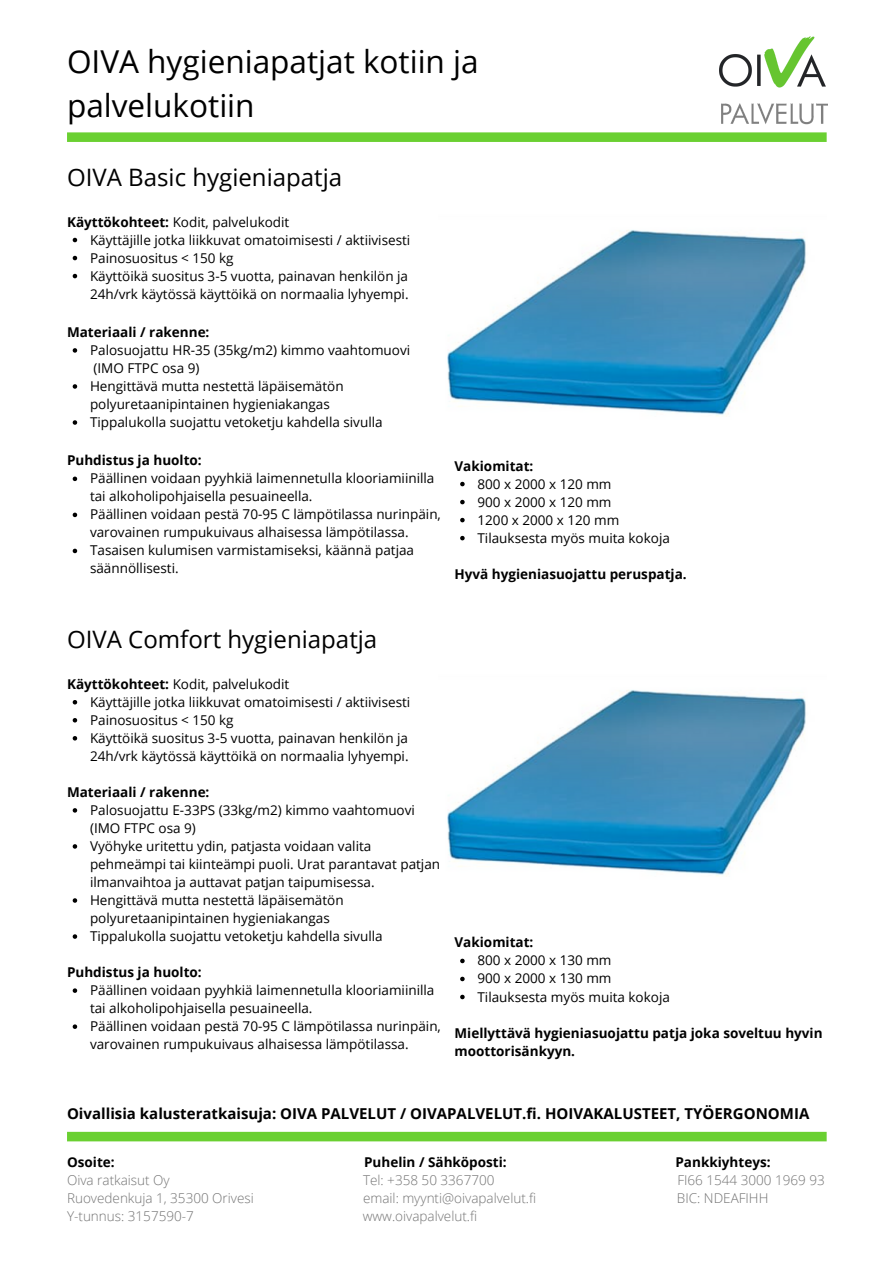
<style>
.page{position:relative;width:894px;height:1264px;background:#fff}
.page>*{position:absolute;margin:0;border:0;box-sizing:border-box;transform-origin:0 0}
.t1{font:31.5px/44px "Open Sans";color:#000}
.t2{font:24px "Open Sans";color:#000}
.t3{font:700 15px "Open Sans";color:#000}
.t4{font:13.5px/18px "Open Sans";color:#000}
.t5{font:700 13.5px/18px "Open Sans";color:#000}
.t6{font:300 13.5px "Open Sans";color:#737373}
.s1{font-weight:700}
</style>
<div class="page">
<img style="left:447px;top:230px;width:359px;height:187px">
<img style="left:719px;top:36px;width:108px;height:106px">
<svg style="left:67px;top:1131px;width:759px;height:10px;background:#76d342"></svg>
<svg style="left:67px;top:132px;width:759px;height:10px;background:#70d239"></svg>
<svg style="left:73px;top:238px;width:4px;height:4px"></svg>
<svg style="left:73px;top:256px;width:4px;height:4px"></svg>
<svg style="left:73px;top:274px;width:4px;height:4px"></svg>
<svg style="left:73px;top:348px;width:4px;height:5px"></svg>
<svg style="left:73px;top:384px;width:4px;height:5px"></svg>
<svg style="left:73px;top:420px;width:4px;height:5px"></svg>
<svg style="left:73px;top:476px;width:4px;height:5px"></svg>
<svg style="left:73px;top:512px;width:4px;height:5px"></svg>
<svg style="left:73px;top:548px;width:4px;height:5px"></svg>
<img style="left:447px;top:690px;width:359px;height:187px">
<svg style="left:73px;top:700px;width:4px;height:4px"></svg>
<svg style="left:73px;top:718px;width:4px;height:4px"></svg>
<svg style="left:73px;top:736px;width:4px;height:4px"></svg>
<svg style="left:73px;top:808px;width:4px;height:4px"></svg>
<svg style="left:73px;top:844px;width:4px;height:4px"></svg>
<svg style="left:73px;top:898px;width:4px;height:4px"></svg>
<svg style="left:73px;top:934px;width:4px;height:4px"></svg>
<svg style="left:73px;top:988px;width:4px;height:4px"></svg>
<svg style="left:73px;top:1024px;width:4px;height:4px"></svg>
<svg style="left:460px;top:482px;width:4px;height:4px"></svg>
<svg style="left:460px;top:500px;width:4px;height:4px"></svg>
<svg style="left:460px;top:518px;width:4px;height:4px"></svg>
<svg style="left:460px;top:536px;width:4px;height:4px"></svg>
<svg style="left:460px;top:958px;width:4px;height:5px"></svg>
<svg style="left:460px;top:976px;width:4px;height:5px"></svg>
<svg style="left:460px;top:994px;width:4px;height:5px"></svg>
<p class="t1" style="left:67px;top:39px;width:413px">OIVA hygieniapatjat kotiin ja palvelukotiin</p>
<p class="t2" style="left:67px;top:160px;width:276px">OIVA Basic hygieniapatja</p>
<p class="t4" style="left:67px;top:212px;width:224px"><span class="s1">Käyttökohteet:</span> Kodit, palvelukodit</p>
<p class="t4" style="left:90px;top:230px;width:322px">Käyttäjille jotka liikkuvat omatoimisesti / aktiivisesti</p>
<p class="t4" style="left:90px;top:248px;width:145px">Painosuositus &lt; 150 kg</p>
<p class="t4" style="left:90px;top:266px;width:320px">Käyttöikä suositus 3-5 vuotta, painavan henkilön ja<br>24h/vrk käytössä käyttöikä on normaalia lyhyempi.</p>
<p class="t5" style="left:67px;top:323px;width:144px">Materiaali / rakenne:</p>
<p class="t4" style="left:90px;top:341px;width:321px">Palosuojattu HR-35 (35kg/m2) kimmo vaahtomuovi (IMO FTPC osa 9)</p>
<p class="t4" style="left:90px;top:377px;width:255px">Hengittävä mutta nestettä läpäisemätön polyuretaanipintainen hygieniakangas</p>
<p class="t4" style="left:90px;top:413px;width:294px">Tippalukolla suojattu vetoketju kahdella sivulla</p>
<p class="t5" style="left:67px;top:451px;width:136px">Puhdistus ja huolto:</p>
<p class="t4" style="left:90px;top:469px;width:346px">Päällinen voidaan pyyhkiä laimennetulla klooriamiinilla tai alkoholipohjaisella pesuaineella.</p>
<p class="t4" style="left:90px;top:505px;width:352px">Päällinen voidaan pestä 70-95 C lämpötilassa nurinpäin, varovainen rumpukuivaus alhaisessa lämpötilassa.</p>
<p class="t4" style="left:90px;top:541px;width:325px">Tasaisen kulumisen varmistamiseksi, käännä patjaa säännöllisesti.</p>
<p class="t5" style="left:454px;top:456px;width:80px">Vakiomitat:</p>
<p class="t4" style="left:477px;top:474px;width:135px">800 x 2000 x 120 mm</p>
<p class="t4" style="left:477px;top:492px;width:135px">900 x 2000 x 120 mm</p>
<p class="t4" style="left:477px;top:510px;width:143px">1200 x 2000 x 120 mm</p>
<p class="t4" style="left:477px;top:528px;width:194px">Tilauksesta myös muita kokoja</p>
<p class="t5" style="left:454px;top:564px;width:234px">Hyvä hygieniasuojattu peruspatja.</p>
<p class="t2" style="left:67px;top:622px;width:311px">OIVA Comfort hygieniapatja</p>
<p class="t4" style="left:67px;top:674px;width:224px"><span class="s1">Käyttökohteet:</span> Kodit, palvelukodit</p>
<p class="t4" style="left:90px;top:692px;width:322px">Käyttäjille jotka liikkuvat omatoimisesti / aktiivisesti</p>
<p class="t4" style="left:90px;top:710px;width:145px">Painosuositus &lt; 150 kg</p>
<p class="t4" style="left:90px;top:728px;width:320px">Käyttöikä suositus 3-5 vuotta, painavan henkilön ja<br>24h/vrk käytössä käyttöikä on normaalia lyhyempi.</p>
<p class="t5" style="left:67px;top:782px;width:144px">Materiaali / rakenne:</p>
<p class="t4" style="left:90px;top:800px;width:326px">Palosuojattu E-33PS (33kg/m2) kimmo vaahtomuovi (IMO FTPC osa 9)</p>
<p class="t4" style="left:90px;top:836px;width:351px">Vyöhyke uritettu ydin, patjasta voidaan valita pehmeämpi tai kiinteämpi puoli. Urat parantavat patjan ilmanvaihtoa ja auttavat patjan taipumisessa.</p>
<p class="t4" style="left:90px;top:890px;width:255px">Hengittävä mutta nestettä läpäisemätön polyuretaanipintainen hygieniakangas</p>
<p class="t4" style="left:90px;top:926px;width:294px">Tippalukolla suojattu vetoketju kahdella sivulla</p>
<p class="t5" style="left:67px;top:962px;width:136px">Puhdistus ja huolto:</p>
<p class="t4" style="left:90px;top:980px;width:346px">Päällinen voidaan pyyhkiä laimennetulla klooriamiinilla tai alkoholipohjaisella pesuaineella.</p>
<p class="t4" style="left:90px;top:1016px;width:352px">Päällinen voidaan pestä 70-95 C lämpötilassa nurinpäin, varovainen rumpukuivaus alhaisessa lämpötilassa.</p>
<p class="t5" style="left:454px;top:933px;width:80px">Vakiomitat:</p>
<p class="t4" style="left:477px;top:951px;width:135px">800 x 2000 x 130 mm</p>
<p class="t4" style="left:477px;top:969px;width:135px">900 x 2000 x 130 mm</p>
<p class="t4" style="left:477px;top:987px;width:194px">Tilauksesta myös muita kokoja</p>
<p class="t5" style="left:454px;top:1023px;width:369px">Miellyttävä hygieniasuojattu patja joka soveltuu hyvin moottorisänkyyn.</p>
<p class="t3" style="left:67px;top:1103px;width:743px">Oivallisia kalusteratkaisuja: OIVA PALVELUT / OIVAPALVELUT.fi. HOIVAKALUSTEET, TYÖERGONOMIA</p>
<p class="t5" style="left:67px;top:1152px;width:49px">Osoite:</p>
<p class="t5" style="left:364px;top:1152px;width:144px">Puhelin / Sähköposti:</p>
<p class="t5" style="left:675px;top:1152px;width:97px">Pankkiyhteys:</p>
<p class="t6" style="left:67px;top:1170px;width:104px">Oiva ratkaisut Oy</p>
<p class="t6" style="left:363px;top:1170px;width:133px">Tel: +358 50 3367700</p>
<p class="t6" style="left:677px;top:1170px;width:149px">FI66 1544 3000 1969 93</p>
<p class="t6" style="left:67px;top:1188px;width:188px">Ruovedenkuja 1, 35300 Orivesi</p>
<p class="t6" style="left:363px;top:1188px;width:175px">email: myynti@oivapalvelut.fi</p>
<p class="t6" style="left:676px;top:1188px;width:93px">BIC: NDEAFIHH</p>
<p class="t6" style="left:67px;top:1206px;width:128px">Y-tunnus: 3157590-7</p>
<p class="t6" style="left:362px;top:1206px;width:116px">www.oivapalvelut.fi</p>
</div>
